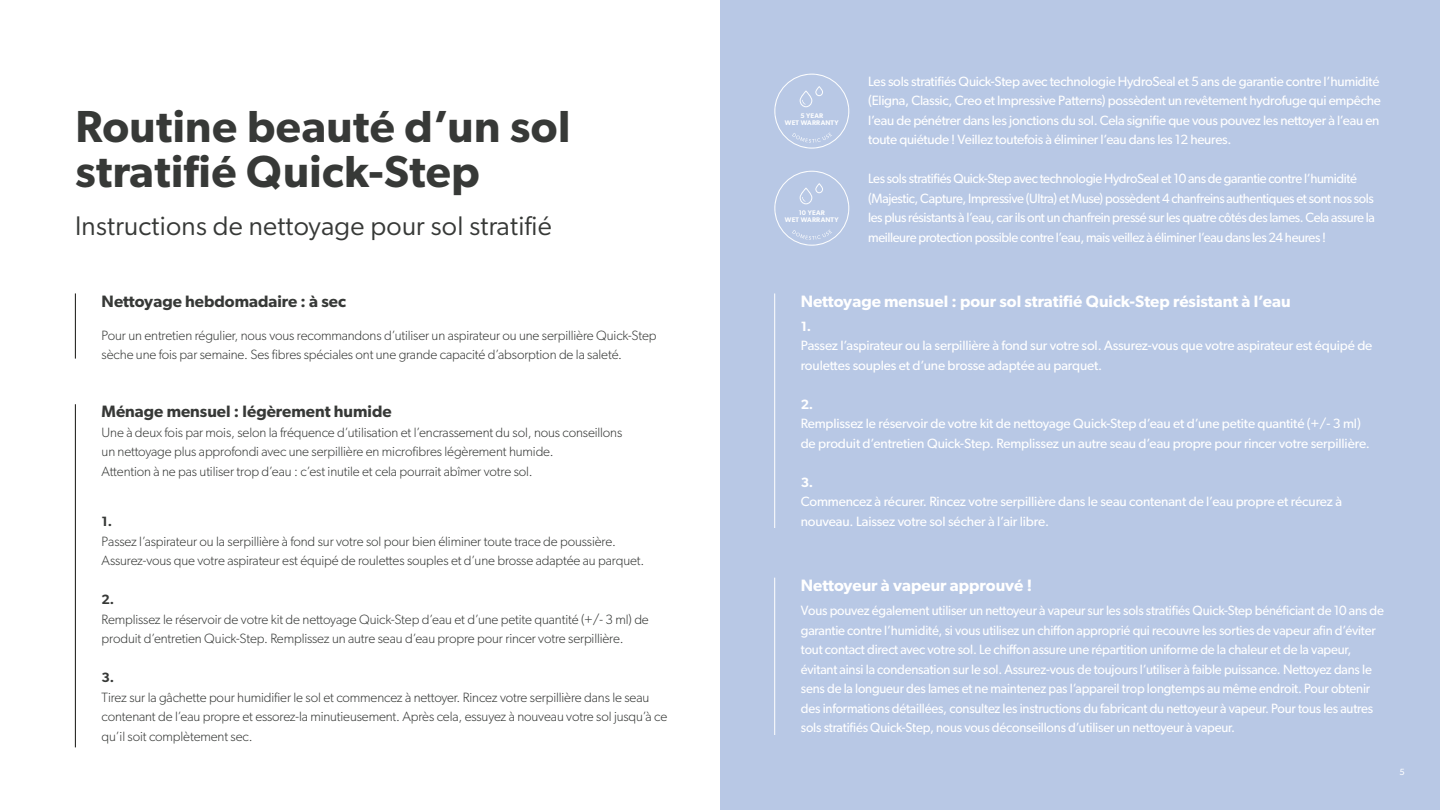
<style>
.page{position:relative;width:1440px;height:810px;background:#fff}
.page>*{position:absolute;margin:0;border:0;box-sizing:border-box;transform-origin:0 0}
.t1{font:600 45px/45px "Gibson";letter-spacing:.01em;color:#373937}
.t2{font:27px "Gibson";letter-spacing:.01em;color:#373937}
.t3{font:600 16.5px "Gibson";color:#fff}
.t4{font:600 16.5px "Gibson";color:#373937}
.t5{font:13.5px/19.5px "Gibson";letter-spacing:-.015em;color:#fff;scale:.96 1}
.t6{font:300 13.5px/19.5px "Gibson";letter-spacing:-.01em;color:#373937}
.t7{font:13.5px/19.5px "Gibson";letter-spacing:-.015em;color:#fff}
.t8{font:600 13.5px "Gibson";color:#373937}
.t9{font:600 13.5px "Gibson";color:#fff}
.t10{font:9px "Gibson";color:#fff}
.t11{font:600 6.75px/6.8px "Gibson";letter-spacing:.025em;color:#fcfdfe;text-align:center}
</style>
<div class="page">
<div style="left:720px;top:0;width:720px;height:810px;background:#b8c8e5"></div>
<hr style="left:75px;top:293px;width:1px;height:66px;background:#12120e">
<hr style="left:75px;top:404px;width:1px;height:343px;background:#12120e">
<hr style="left:774px;top:293px;width:1px;height:235px;background:#fff">
<hr style="left:774px;top:578px;width:1px;height:157px;background:#fff">
<svg style="left:774px;top:171px;width:75px;height:75px"></svg>
<svg style="left:774px;top:74px;width:75px;height:75px"></svg>
<h1 class="t1" style="left:75px;top:103px;width:497px">Routine beauté d’un sol stratifié Quick-Step</h1>
<h2 class="t2" style="left:75px;top:210px;width:478px">Instructions de nettoyage pour sol stratifié</h2>
<p class="t4" style="left:102px;top:291px;width:246px">Nettoyage hebdomadaire : à sec</p>
<p class="t6" style="left:102px;top:325px;width:556px">Pour un entretien régulier, nous vous recommandons d’utiliser un aspirateur ou une serpillière Quick-Step sèche une fois par semaine. Ses fibres spéciales ont une grande capacité d’absorption de la saleté.</p>
<p class="t4" style="left:102px;top:402px;width:292px">Ménage mensuel : légèrement humide</p>
<p class="t6" style="left:102px;top:422px;width:522px">Une à deux fois par mois, selon la fréquence d’utilisation et l’encrassement du sol, nous conseillons un nettoyage plus approfondi avec une serpillière en microfibres légèrement humide.<br>Attention à ne pas utiliser trop d’eau : c’est inutile et cela pourrait abîmer votre sol.</p>
<p class="t8" style="left:102px;top:513px;width:12px">1.</p>
<p class="t6" style="left:102px;top:531px;width:544px">Passez l’aspirateur ou la serpillière à fond sur votre sol pour bien éliminer toute trace de poussière.<br>Assurez-vous que votre aspirateur est équipé de roulettes souples et d’une brosse adaptée au parquet.</p>
<p class="t8" style="left:102px;top:591px;width:14px">2.</p>
<p class="t6" style="left:102px;top:609px;width:549px">Remplissez le réservoir de votre kit de nettoyage Quick-Step d’eau et d’une petite quantité (+/- 3 ml) de produit d’entretien Quick-Step. Remplissez un autre seau d’eau propre pour rincer votre serpillière.</p>
<p class="t8" style="left:102px;top:669px;width:14px">3.</p>
<p class="t6" style="left:102px;top:687px;width:567px">Tirez sur la gâchette pour humidifier le sol et commencez à nettoyer. Rincez votre serpillière dans le seau contenant de l’eau propre et essorez-la minutieusement. Après cela, essuyez à nouveau votre sol jusqu’à ce qu’il soit complètement sec.</p>
<p class="t11" style="left:785px;top:112px;width:55px">5 YEAR<br>WET WARRANTY</p>
<p class="t11" style="left:785px;top:209px;width:55px">10 YEAR<br>WET WARRANTY</p>
<p class="t7" style="left:868px;top:71px;width:514px;text-align:justify">Les sols stratifiés Quick-Step avec technologie HydroSeal et 5 ans de garantie contre l’humidité (Eligna, Classic, Creo et Impressive Patterns) possèdent un revêtement hydrofuge qui empêche l’eau de pénétrer dans les jonctions du sol. Cela signifie que vous pouvez les nettoyer à l’eau en toute quiétude ! Veillez toutefois à éliminer l’eau dans les 12 heures.</p>
<p class="t5" style="left:868px;top:169px;width:529px">Les sols stratifiés Quick-Step avec technologie HydroSeal et 10 ans de garantie contre l’humidité (Majestic, Capture, Impressive (Ultra) et Muse) possèdent 4 chanfreins authentiques et sont nos sols les plus résistants à l’eau, car ils ont un chanfrein pressé sur les quatre côtés des lames. Cela assure la meilleure protection possible contre l’eau, mais veillez à éliminer l’eau dans les 24 heures !</p>
<p class="t3" style="left:801px;top:291px;width:492px">Nettoyage mensuel : pour sol stratifié Quick-Step résistant à l’eau</p>
<p class="t9" style="left:801px;top:318px;width:12px">1.</p>
<p class="t7" style="left:801px;top:336px;width:573px">Passez l’aspirateur ou la serpillière à fond sur votre sol. Assurez-vous que votre aspirateur est équipé de roulettes souples et d’une brosse adaptée au parquet.</p>
<p class="t9" style="left:801px;top:396px;width:14px">2.</p>
<p class="t7" style="left:801px;top:414px;width:571px">Remplissez le réservoir de votre kit de nettoyage Quick-Step d’eau et d’une petite quantité (+/- 3 ml) de produit d’entretien Quick-Step. Remplissez un autre seau d’eau propre pour rincer votre serpillière.</p>
<p class="t9" style="left:801px;top:474px;width:14px">3.</p>
<p class="t7" style="left:801px;top:492px;width:543px">Commencez à récurer. Rincez votre serpillière dans le seau contenant de l’eau propre et récurez à nouveau. Laissez votre sol sécher à l’air libre.</p>
<p class="t3" style="left:801px;top:575px;width:233px">Nettoyeur à vapeur approuvé !</p>
<p class="t5" style="left:801px;top:601px;width:609px">Vous pouvez également utiliser un nettoyeur à vapeur sur les sols stratifiés Quick-Step bénéficiant de 10 ans de garantie contre l’humidité, si vous utilisez un chiffon approprié qui recouvre les sorties de vapeur afin d’éviter tout contact direct avec votre sol. Le chiffon assure une répartition uniforme de la chaleur et de la vapeur, évitant ainsi la condensation sur le sol. Assurez-vous de toujours l’utiliser à faible puissance. Nettoyez dans le sens de la longueur des lames et ne maintenez pas l’appareil trop longtemps au même endroit. Pour obtenir des informations détaillées, consultez les instructions du fabricant du nettoyeur à vapeur. Pour tous les autres sols stratifiés Quick-Step, nous vous déconseillons d’utiliser un nettoyeur à vapeur.</p>
<p class="t10" style="left:1399px;top:766px;width:7px">5</p>
</div>
